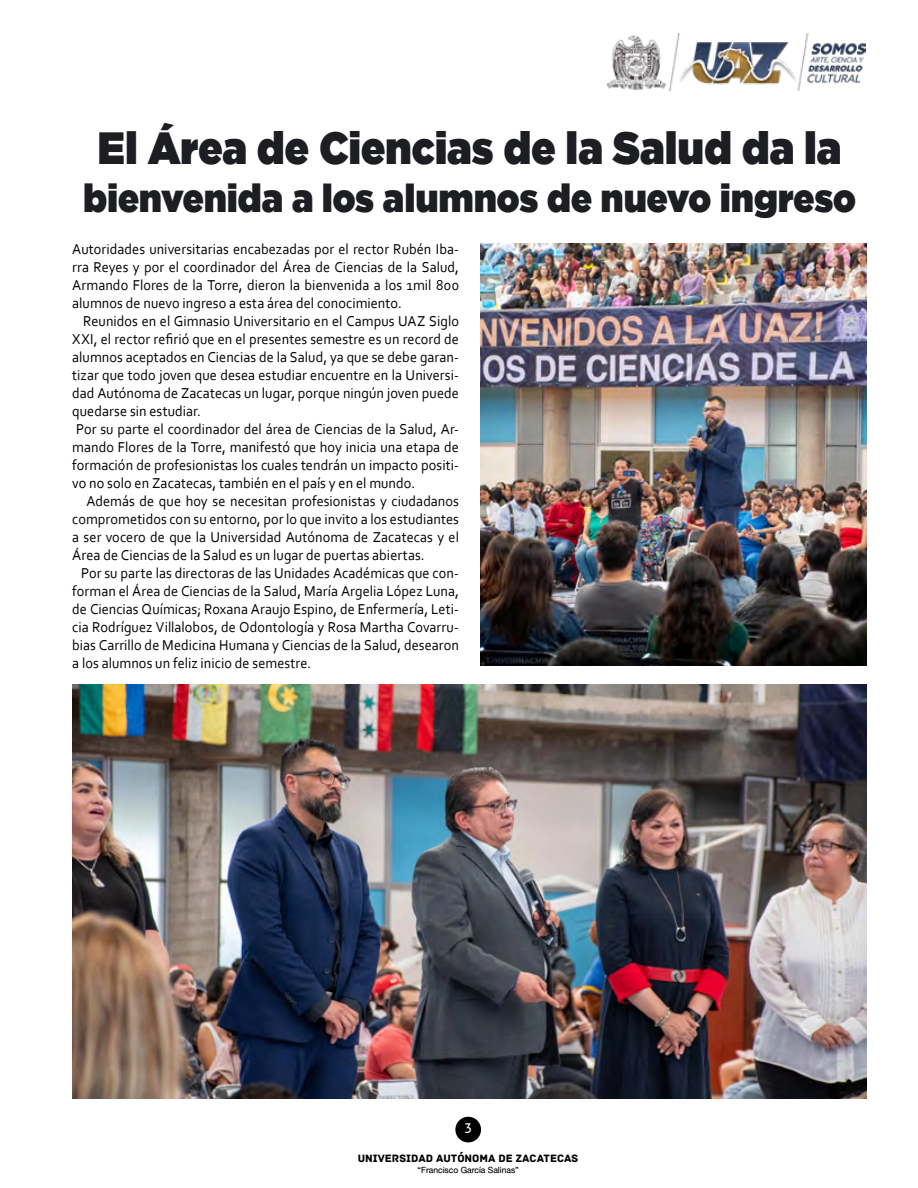
<style>
.page{position:relative;width:918px;height:1188px;background:#fff}
.page>*{position:absolute;margin:0;border:0;box-sizing:border-box;transform-origin:0 0}
.t1{font:900 45px "Gotham";letter-spacing:.005em;color:#1c1e21;scale:.9 1}
.t2{font:900 39px "Gotham";letter-spacing:.005em;color:#1c1e21;scale:.9 1}
.t3{font:15px/18px "Corbel";letter-spacing:.005em;color:#000;text-align:justify;scale:.95 1}
.t4{font:13.5px "Aller";color:#fff;scale:.95 1}
.t5{font:11.25px "Archive";color:#000}
.t6{font:8.55px "Alte Haas Grotesk";color:#000}
</style>
<div class="page">
<div style="left:455px;top:1117px;width:26px;height:25px;background:#000;border-radius:50%"></div>
<img style="left:608px;top:34px;width:258px;height:56px">
<img style="left:72px;top:684px;width:795px;height:415px">
<img style="left:480px;top:243px;width:387px;height:423px">
<h1 class="t1" style="left:98px;top:115px;width:828px">El Área de Ciencias de la Salud da la</h1>
<h2 class="t2" style="left:83px;top:170px;width:860px">bienvenida a los alumnos de nuevo ingreso</h2>
<p class="t3" style="left:72px;top:240px;width:409px">Autoridades universitarias encabezadas por el rector Rubén Iba&shy;rra Reyes y por el coordinador del Área de Ciencias de la Salud, Armando Flores de la Torre, dieron la bienvenida a los 1mil 800 alumnos de nuevo ingreso a esta área del conocimiento.</p>
<p class="t3" style="left:72px;top:312px;width:409px;text-align:left;text-indent:11px">Reunidos en el Gimnasio Universitario en el Campus UAZ Siglo XXI, el rector refirió que en el presentes semestre es un record de alumnos aceptados en Ciencias de la Salud, ya que se debe garan&shy;tizar que todo joven que desea estudiar encuentre en la Universi&shy;dad Autónoma de Zacatecas un lugar, porque ningún joven puede quedarse sin estudiar.<br>Por su parte el coordinador del área de Ciencias de la Salud, Ar&shy;mando Flores de la Torre, manifestó que hoy inicia una etapa de formación de profesionistas los cuales tendrán un impacto positi&shy;vo no solo en Zacatecas, también en el país y en el mundo.</p>
<p class="t3" style="left:86px;top:492px;width:394px">Además de que hoy se necesitan profesionistas y ciudadanos</p>
<p class="t3" style="left:72px;top:510px;width:409px">comprometidos con su entorno, por lo que invito a los estudiantes</p>
<p class="t3" style="left:72px;top:528px;width:409px">a ser vocero de que la Universidad Autónoma de Zacatecas y el</p>
<p class="t3" style="left:72px;top:546px;width:373px">Área de Ciencias de la Salud es un lugar de puertas abiertas.</p>
<p class="t3" style="left:81px;top:564px;width:399px">Por su parte las directoras de las Unidades Académicas que con-</p>
<p class="t3" style="left:72px;top:582px;width:409px">forman el Área de Ciencias de la Salud, María Argelia López Luna,</p>
<p class="t3" style="left:72px;top:600px;width:409px">de Ciencias Químicas; Roxana Araujo Espino, de Enfermería, Leti-</p>
<p class="t3" style="left:72px;top:618px;width:409px">cia Rodríguez Villalobos, de Odontología y Rosa Martha Covarru-</p>
<p class="t3" style="left:72px;top:636px;width:409px">bias Carrillo de Medicina Humana y Ciencias de la Salud, desearon</p>
<p class="t3" style="left:72px;top:654px;width:253px">a los alumnos un feliz inicio de semestre.</p>
<p class="t4" style="left:464px;top:1119px;width:10px">3</p>
<p class="t5" style="left:358px;top:1152px;width:222px">UNIVERSIDAD AUTÓNOMA DE ZACATECAS</p>
<p class="t6" style="left:417px;top:1165px;width:103px">“Francisco García Salinas”</p>
</div>
